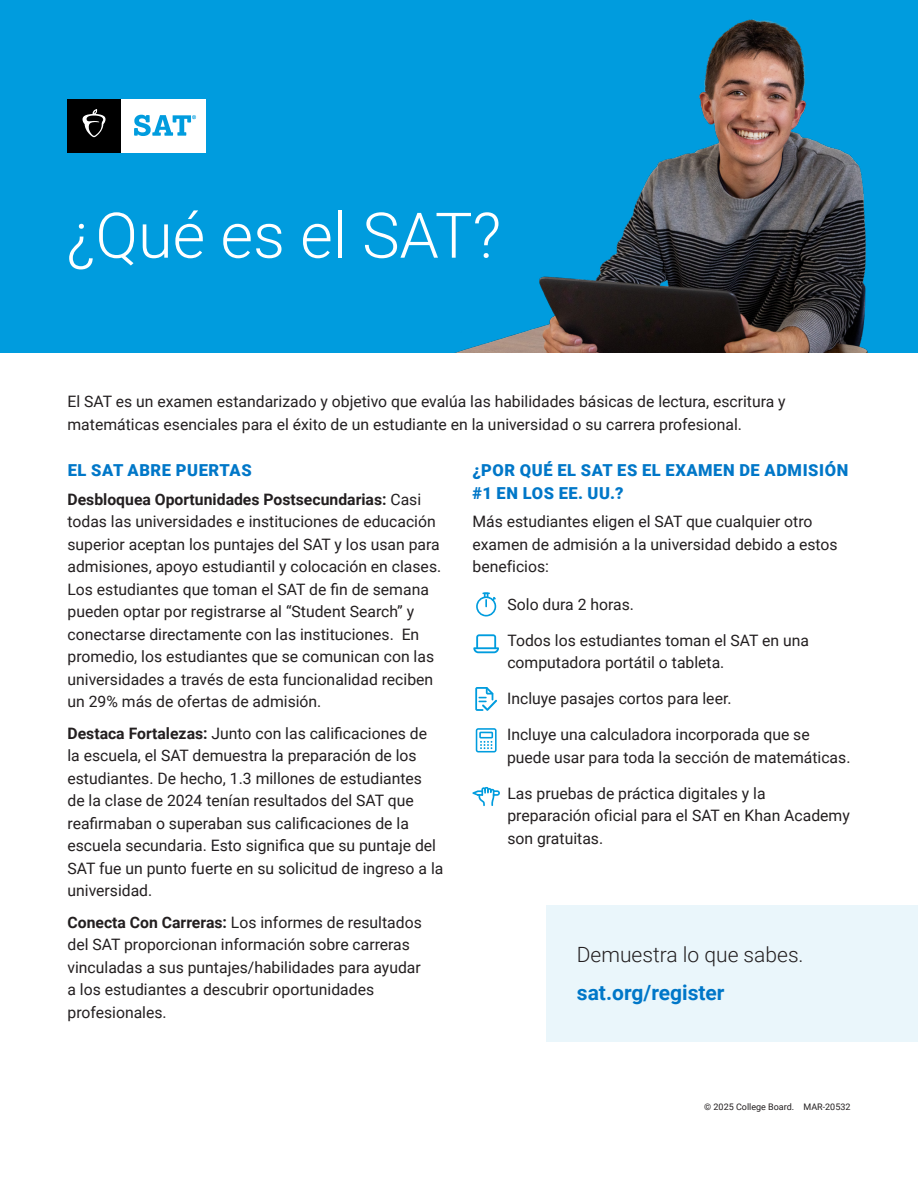
<style>
.page{position:relative;width:918px;height:1188px;background:#fff}
.page>*{position:absolute;margin:0;border:0;box-sizing:border-box;transform-origin:0 0}
.A_Head_White{font:300 63px "Roboto";color:#fff}
.Callout{font:300 21px "Roboto";color:#231f20}
.Callout-2{font:700 21px "Roboto";color:#0077c8}
.C_Head{font:900 16.5px/22.5px "Roboto";letter-spacing:.035em;color:#0077c8}
.Body_Txt{font:15.75px/22.5px "Roboto";color:#231f20}
.t1{font:9px "Roboto";color:#231f20}
.s1{font-weight:700}
</style>
<div class="page">
<div style="left:0;top:0;width:918px;height:353px;background:#009cde"></div>
<div style="left:547px;top:905px;width:371px;height:137px;background:#eaf6fb"></div>
<img style="left:454px;top:19px;width:414px;height:334px">
<div style="left:122px;top:99px;width:84px;height:54px;background:#fff"></div>
<svg style="left:134px;top:115px;width:62px;height:21px"></svg>
<div style="left:68px;top:99px;width:54px;height:54px;background:#000"></div>
<svg style="left:82px;top:109px;width:24px;height:28px"></svg>
<svg style="left:476px;top:593px;width:20px;height:23px"></svg>
<svg style="left:473px;top:634px;width:26px;height:19px"></svg>
<svg style="left:475px;top:687px;width:22px;height:24px"></svg>
<svg style="left:476px;top:728px;width:21px;height:24px"></svg>
<svg style="left:472px;top:787px;width:28px;height:19px"></svg>
<p class="A_Head_White" style="left:66px;top:191px;width:436px">¿Qué es el SAT?</p>
<p class="Body_Txt" style="left:68px;top:390px;width:720px">El SAT es un examen estandarizado y objetivo que evalúa las habilidades básicas de lectura, escritura y matemáticas esenciales para el éxito de un estudiante en la universidad o su carrera profesional.</p>
<h3 class="C_Head" style="left:68px;top:458px;width:185px">EL SAT ABRE PUERTAS</h3>
<p class="Body_Txt" style="left:68px;top:487px;width:375px"><span class="s1">Desbloquea Oportunidades Postsecundarias:</span> Casi todas las universidades e instituciones de educación superior aceptan los puntajes del SAT y los usan para admisiones, apoyo estudiantil y colocación en clases.<br>Los estudiantes que toman el SAT de fin de semana pueden optar por registrarse al “Student Search” y conectarse directamente con las instituciones. En promedio, los estudiantes que se comunican con las universidades a través de esta funcionalidad reciben un 29% más de ofertas de admisión.</p>
<p class="Body_Txt" style="left:68px;top:721px;width:377px"><span class="s1">Destaca Fortalezas:</span> Junto con las calificaciones de<br>la escuela, el SAT demuestra la preparación de los estudiantes. De hecho, 1.3 millones de estudiantes<br>de la clase de 2024 tenían resultados del SAT que reafirmaban o superaban sus calificaciones de la escuela secundaria. Esto significa que su puntaje del SAT fue un punto fuerte en su solicitud de ingreso a la universidad.</p>
<p class="Body_Txt" style="left:68px;top:910px;width:356px"><span class="s1">Conecta Con Carreras:</span> Los informes de resultados del SAT proporcionan información sobre carreras vinculadas a sus puntajes/habilidades para ayudar a los estudiantes a descubrir oportunidades profesionales.</p>
<h3 class="C_Head" style="left:472px;top:458px;width:377px">¿POR QUÉ EL SAT ES EL EXAMEN DE ADMISIÓN #1 EN LOS EE. UU.?</h3>
<p class="Body_Txt" style="left:472px;top:510px;width:367px">Más estudiantes eligen el SAT que cualquier otro examen de admisión a la universidad debido a estos beneficios:</p>
<p class="Body_Txt" style="left:508px;top:592px;width:128px">Solo dura 2 horas.</p>
<p class="Body_Txt" style="left:507px;top:628px;width:303px">Todos los estudiantes toman el SAT en una computadora portátil o tableta.</p>
<p class="Body_Txt" style="left:507px;top:687px;width:226px">Incluye pasajes cortos para leer.</p>
<p class="Body_Txt" style="left:507px;top:723px;width:345px">Incluye una calculadora incorporada que se puede usar para toda la sección de matemáticas.</p>
<p class="Body_Txt" style="left:507px;top:781px;width:344px">Las pruebas de práctica digitales y la preparación oficial para el SAT en Khan Academy son gratuitas.</p>
<p class="Callout" style="left:577px;top:940px;width:228px">Demuestra lo que sabes.</p>
<p class="Callout-2" style="left:577px;top:978px;width:149px">sat.org/register</p>
<p class="t1" style="left:704px;top:1101px;width:148px">© 2025 College Board. MAR-20532</p>
</div>
